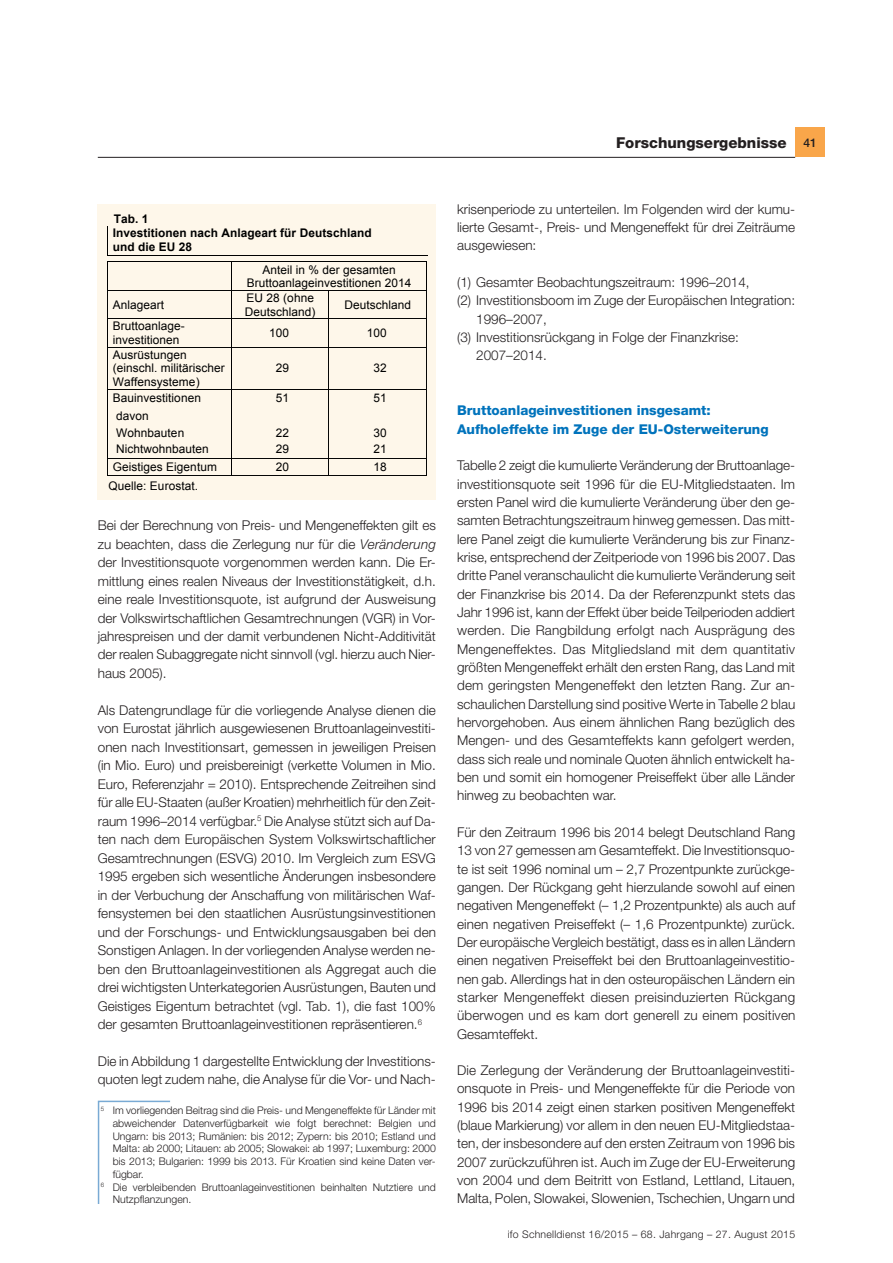
<style>
.page{position:relative;width:893px;height:1263px;background:#fff}
.page>*{position:absolute;margin:0;border:0;box-sizing:border-box;transform-origin:0 0}
.t1{font:800 15px "Helvetica Neue LT Std";color:#231f20}
.Fliesstext{font:300 13.5px/18.3px "Helvetica Neue LT Std";color:#231f20;text-align:justify}
.Überschrift_9_pt{font:800 13.5px/18.3px "Helvetica Neue LT Std";color:#0073bc}
.t2{font:11.85px/13.6px "Arial";letter-spacing:.005em;color:#000}
.t3{font:700 11.85px/13.6px "Arial";letter-spacing:.005em;color:#000}
.Fussnote{font:300 10.5px/12.8px "Helvetica Neue LT Std";color:#231f20;text-align:justify}
.Fussnote-2{font:300 10.5px "Helvetica Neue LT Std";letter-spacing:.025em;color:#231f20}
.s1{font-weight:500;font-size:12px}
.s2{font-style:italic}
</style>
<div class="page">
<hr style="left:98px;top:157px;width:697px;height:1px;background:#231f20">
<div style="left:795px;top:128px;width:30px;height:29px;background:#f9a64a"></div>
<div style="left:98px;top:204px;width:338px;height:295px;background:#fef7ea"></div>
<hr style="left:108px;top:255px;width:320px;height:1px;background:#000">
<hr style="left:108px;top:261px;width:123px;height:1px;background:#000">
<hr style="left:232px;top:261px;width:194px;height:1px;background:#000">
<hr style="left:108px;top:290px;width:123px;height:1px;background:#060606">
<hr style="left:232px;top:290px;width:97px;height:1px;background:#060606">
<hr style="left:329px;top:290px;width:97px;height:1px;background:#060606">
<hr style="left:108px;top:318px;width:123px;height:1px;background:#060606">
<hr style="left:232px;top:318px;width:97px;height:1px;background:#060606">
<hr style="left:329px;top:318px;width:97px;height:1px;background:#060606">
<svg style="left:107px;top:226px;width:1px;height:122px"></svg>
<hr style="left:108px;top:347px;width:123px;height:1px;background:#060606">
<svg style="left:231px;top:261px;width:1px;height:87px"></svg>
<hr style="left:232px;top:347px;width:97px;height:1px;background:#060606">
<hr style="left:329px;top:347px;width:97px;height:1px;background:#060606">
<svg style="left:426px;top:261px;width:1px;height:87px"></svg>
<hr style="left:107px;top:348px;width:1px;height:41px;background:#060606">
<hr style="left:231px;top:348px;width:1px;height:41px;background:#000">
<hr style="left:329px;top:348px;width:1px;height:41px;background:#060606">
<hr style="left:426px;top:348px;width:1px;height:41px;background:#060606">
<hr style="left:108px;top:389px;width:123px;height:1px;background:#060606">
<hr style="left:232px;top:389px;width:97px;height:1px;background:#060606">
<hr style="left:329px;top:389px;width:97px;height:1px;background:#060606">
<hr style="left:108px;top:458px;width:123px;height:1px;background:#060606">
<hr style="left:232px;top:458px;width:97px;height:1px;background:#060606">
<hr style="left:329px;top:458px;width:97px;height:1px;background:#060606">
<svg style="left:107px;top:389px;width:1px;height:87px"></svg>
<hr style="left:108px;top:475px;width:123px;height:1px;background:#060606">
<svg style="left:231px;top:389px;width:1px;height:87px"></svg>
<hr style="left:232px;top:475px;width:97px;height:1px;background:#060606">
<hr style="left:329px;top:475px;width:97px;height:1px;background:#060606">
<svg style="left:426px;top:389px;width:1px;height:87px"></svg>
<svg style="left:97px;top:1100px;width:74px;height:104px"></svg>
<p class="t1" style="left:616px;top:133px;width:202px">Forschungsergebnisse <span class="s1">41</span></p>
<p class="t3" style="left:113px;top:212px;width:260px">Tab. 1<br>Investitionen nach Anlageart für Deutschland und die EU 28</p>
<p class="t2" style="left:247px;top:263px;width:166px;text-align:center">Anteil in % der gesamten<br>Bruttoanlageinvestitionen 2014</p>
<p class="t2" style="left:113px;top:298px;width:53px">Anlageart</p>
<p class="t2" style="left:245px;top:291px;width:72px;line-height:14.1px">EU 28 (ohne<br>Deutschland)</p>
<p class="t2" style="left:344px;top:298px;width:68px">Deutschland</p>
<p class="t2" style="left:113px;top:319px;width:74px">Bruttoanlage&shy;investitionen</p>
<p class="t2" style="left:269px;top:326px;width:21px">100</p>
<p class="t2" style="left:367px;top:326px;width:21px">100</p>
<p class="t2" style="left:113px;top:348px;width:113px">Ausrüstungen (einschl. militärischer<br>Waffensysteme)</p>
<p class="t2" style="left:276px;top:361px;width:15px">29</p>
<p class="t2" style="left:373px;top:361px;width:15px">32</p>
<p class="t2" style="left:113px;top:391px;width:90px">Bauinvestitionen</p>
<p class="t2" style="left:276px;top:391px;width:15px">51</p>
<p class="t2" style="left:373px;top:391px;width:15px">51</p>
<p class="t2" style="left:116px;top:407px;width:70px;line-height:17px">davon<br>Wohnbauten</p>
<p class="t2" style="left:276px;top:425px;width:15px">22</p>
<p class="t2" style="left:373px;top:425px;width:15px">30</p>
<p class="t2" style="left:116px;top:442px;width:94px">Nichtwohnbauten</p>
<p class="t2" style="left:276px;top:442px;width:15px">29</p>
<p class="t2" style="left:373px;top:442px;width:15px">21</p>
<p class="t2" style="left:113px;top:460px;width:105px">Geistiges Eigentum</p>
<p class="t2" style="left:276px;top:460px;width:15px">20</p>
<p class="t2" style="left:373px;top:460px;width:15px">18</p>
<p class="t2" style="left:109px;top:479px;width:91px">Quelle: Eurostat.</p>
<p class="Fliesstext" style="left:98px;top:516px;width:340px">Bei der Berechnung von Preis- und Mengeneffekten gilt es zu beachten, dass die Zerlegung nur für die <span class="s2">Veränderung </span>der Investitionsquote vorgenommen werden kann. Die Er&shy;mittlung eines realen Niveaus der Investitionstätigkeit, d.h. eine reale Investitionsquote, ist aufgrund der Ausweisung der Volkswirtschaftlichen Gesamtrechnungen (VGR) in Vor&shy;jahrespreisen und der damit verbundenen Nicht-Additivität der realen Subaggregate nicht sinnvoll (vgl. hierzu auch Nier&shy;haus 2005).</p>
<p class="Fliesstext" style="left:98px;top:701px;width:340px">Als Datengrundlage für die vorliegende Analyse dienen die von Eurostat jährlich ausgewiesenen Bruttoanlageinvestiti&shy;onen nach Investitionsart, gemessen in jeweiligen Preisen (in Mio. Euro) und preisbereinigt (verkette Volumen in Mio.<br>Euro, Referenzjahr = 2010). Entsprechende Zeitreihen sind für alle EU-Staaten (außer Kroatien) mehrheitlich für den Zeit&shy;raum 1996–2014 verfügbar.<sup>5</sup> Die Analyse stützt sich auf Da&shy;ten nach dem Europäischen System Volkswirtschaftlicher Gesamtrechnungen (ESVG) 2010. Im Vergleich zum ESVG 1995 ergeben sich wesentliche Änderungen insbesondere in der Verbuchung der Anschaffung von militärischen Waf&shy;fensystemen bei den staatlichen Ausrüstungsinvestitionen und der Forschungs- und Entwicklungsausgaben bei den Sonstigen Anlagen. In der vorliegenden Analyse werden ne&shy;ben den Bruttoanlageinvestitionen als Aggregat auch die drei wichtigsten Unterkategorien Ausrüstungen, Bauten und Geistiges Eigentum betrachtet (vgl. Tab. 1), die fast 100% der gesamten Bruttoanlageinvestitionen repräsentieren.<sup>6</sup></p>
<p class="Fliesstext" style="left:98px;top:1052px;width:340px">Die in Abbildung 1 dargestellte Entwicklung der Investitions&shy;quoten legt zudem nahe, die Analyse für die Vor- und Nach-</p>
<p class="Fussnote" style="left:113px;top:1104px;width:325px;text-indent:-12px"><sup>5</sup> Im vorliegenden Beitrag sind die Preis- und Mengeneffekte für Länder mit abweichender Datenverfügbarkeit wie folgt berechnet: Belgien und Ungarn: bis 2013; Rumänien: bis 2012; Zypern: bis 2010; Estland und Malta: ab 2000; Litauen: ab 2005; Slowakei: ab 1997; Luxemburg: 2000 bis 2013; Bulgarien: 1999 bis 2013. Für Kroatien sind keine Daten ver&shy;fügbar.</p>
<p class="Fussnote" style="left:113px;top:1180px;width:325px;text-indent:-12px"><sup>6</sup> Die verbleibenden Bruttoanlageinvestitionen beinhalten Nutztiere und<br>Nutzpflanzungen.</p>
<p class="Fliesstext" style="left:457px;top:200px;width:340px">krisenperiode zu unterteilen. Im Folgenden wird der kumu&shy;lierte Gesamt-, Preis- und Mengeneffekt für drei Zeiträume ausgewiesen:</p>
<p class="Fliesstext" style="left:457px;top:273px;width:294px">(1) Gesamter Beobachtungszeitraum: 1996–2014,</p>
<p class="Fliesstext" style="left:476px;top:291px;width:320px;text-indent:-19px">(2) Investitionsboom im Zuge der Europäischen Integration:<br>1996–2007,</p>
<p class="Fliesstext" style="left:457px;top:328px;width:283px">(3) Investitionsrückgang in Folge der Finanzkrise:</p>
<p class="Fliesstext" style="left:476px;top:346px;width:72px">2007–2014.</p>
<p class="Überschrift_9_pt" style="left:457px;top:401px;width:313px">Bruttoanlageinvestitionen insgesamt:<br>Aufholeffekte im Zuge der EU-Osterweiterung</p>
<p class="Fliesstext" style="left:457px;top:456px;width:340px">Tabelle 2 zeigt die kumulierte Veränderung der Bruttoanlage&shy;investitionsquote seit 1996 für die EU-Mitgliedstaaten. Im ersten Panel wird die kumulierte Veränderung über den ge&shy;samten Betrachtungszeitraum hinweg gemessen. Das mitt&shy;lere Panel zeigt die kumulierte Veränderung bis zur Finanz&shy;krise, entsprechend der Zeitperiode von 1996 bis 2007. Das dritte Panel veranschaulicht die kumulierte Veränderung seit der Finanzkrise bis 2014. Da der Referenzpunkt stets das Jahr 1996 ist, kann der Effekt über beide Teilperioden addiert werden. Die Rangbildung erfolgt nach Ausprägung des Mengeneffektes. Das Mitgliedsland mit dem quantitativ größten Mengeneffekt erhält den ersten Rang, das Land mit dem geringsten Mengeneffekt den letzten Rang. Zur an&shy;schaulichen Darstellung sind positive Werte in Tabelle 2 blau hervorgehoben. Aus einem ähnlichen Rang bezüglich des Mengen- und des Gesamteffekts kann gefolgert werden, dass sich reale und nominale Quoten ähnlich entwickelt ha&shy;ben und somit ein homogener Preiseffekt über alle Länder hinweg zu beobachten war.</p>
<p class="Fliesstext" style="left:457px;top:823px;width:340px">Für den Zeitraum 1996 bis 2014 belegt Deutschland Rang 13 von 27 gemessen am Gesamteffekt. Die Investitionsquo&shy;te ist seit 1996 nominal um – 2,7 Prozentpunkte zurückge&shy;gangen. Der Rückgang geht hierzulande sowohl auf einen negativen Mengeneffekt (– 1,2 Prozentpunkte) als auch auf einen negativen Preiseffekt (– 1,6 Prozentpunkte) zurück.<br>Der europäische Vergleich bestätigt, dass es in allen Ländern einen negativen Preiseffekt bei den Bruttoanlageinvestitio&shy;nen gab. Allerdings hat in den osteuropäischen Ländern ein starker Mengeneffekt diesen preisinduzierten Rückgang überwogen und es kam dort generell zu einem positiven Gesamteffekt.</p>
<p class="Fliesstext" style="left:457px;top:1061px;width:340px">Die Zerlegung der Veränderung der Bruttoanlageinvestiti&shy;onsquote in Preis- und Mengeneffekte für die Periode von 1996 bis 2014 zeigt einen starken positiven Mengeneffekt (blaue Markierung) vor allem in den neuen EU-Mitgliedstaa&shy;ten, der insbesondere auf den ersten Zeitraum von 1996 bis 2007 zurückzuführen ist. Auch im Zuge der EU-Erweiterung von 2004 und dem Beitritt von Estland, Lettland, Litauen, Malta, Polen, Slowakei, Slowenien, Tschechien, Ungarn und</p>
<p class="Fussnote-2" style="left:508px;top:1228px;width:289px">ifo Schnelldienst 16/2015 – 68. Jahrgang – 27. August 2015</p>
</div>
